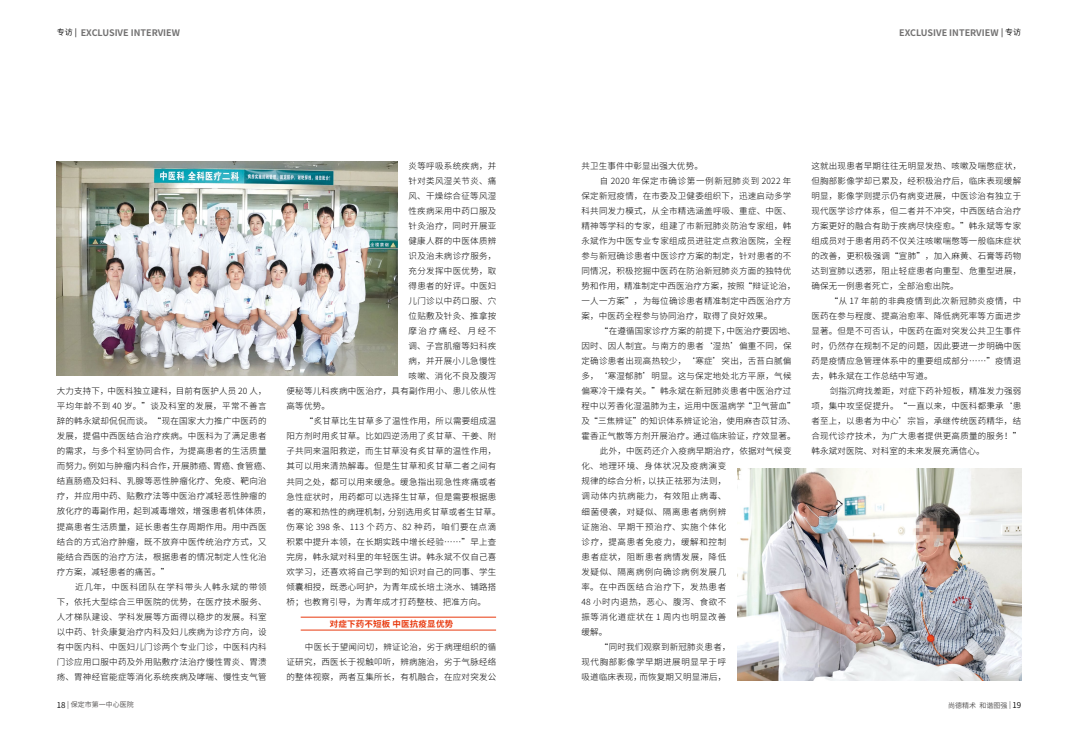
<style>
.page{position:relative;width:1078px;height:738px;background:#fff}
.page>*{position:absolute;margin:0;border:0;box-sizing:border-box;transform-origin:0 0}
.t1{font:700 9px "Source Han Sans CN";color:#727171}
.t2{font:300 8.5px/15px "Source Han Sans CN";letter-spacing:.03em;color:#000;text-align:justify}
.t3{font:300 8.5px "Source Han Sans CN";letter-spacing:.075em;color:#000}
.t4{font:300 8.5px "Source Han Sans CN";letter-spacing:.07em;color:#000}
.t5{font:300 8.5px "Source Han Sans CN";letter-spacing:.095em;color:#000}
.t6{font:300 8.5px "Source Han Sans CN";letter-spacing:.055em;color:#000}
.t7{font:300 8.5px "Source Han Sans CN";letter-spacing:.065em;color:#000}
.t8{font:700 8.5px "Source Han Sans CN";letter-spacing:.02em;color:#e8380d}
.t9{font:300 8.5px "Source Han Sans CN";letter-spacing:.185em;color:#000}
.t10{font:7px "Source Han Sans CN";color:#595757}
.s1{font-weight:400;font-size:8px;color:#000}
.s2{font-size:8px;color:#000}
</style>
<div class="page">
<hr style="left:300px;top:629px;width:196px;height:1px;background:#e8380d">
<hr style="left:300px;top:616px;width:196px;height:1px;background:#e8380d">
<img style="left:737px;top:468px;width:283px;height:212px">
<img style="left:57px;top:161px;width:340px;height:214px">
<p class="t1" style="left:57px;top:28px;width:125px"><span class="s1">专访</span> <span class="s1">|</span> EXCLUSIVE INTERVIEW</p>
<p class="t1" style="left:899px;top:28px;width:123px">EXCLUSIVE INTERVIEW <span class="s1">|</span> <span class="s1">专访</span></p>
<p class="t2" style="left:57px;top:383px;width:216px;text-align:left">大力支持下，中医科独立建科，目前有医护人员 20 人，平均年龄不到 40 岁。”谈及科室的发展，平常不善言辞的韩永斌却侃侃而谈。“现在国家大力推广中医药的发展，提倡中西医结合治疗疾病。中医科为了满足患者的需求，与多个科室协同合作，为提高患者的生活质量而努力。例如与肿瘤内科合作，开展肺癌、胃癌、食管癌、结直肠癌及妇科、乳腺等恶性肿瘤化疗、免疫、靶向治疗，并应用中药、贴敷疗法等中医治疗减轻恶性肿瘤的放化疗的毒副作用，起到减毒增效，增强患者机体体质，提高患者生活质量，延长患者生存周期作用。用中西医结合的方式治疗肿瘤，既不放弃中医传统治疗方式，又能结合西医的治疗方法，根据患者的情况制定人性化治疗方案，减轻患者的痛苦。”</p>
<p class="t2" style="left:57px;top:578px;width:211px;text-indent:18px">近几年，中医科团队在学科带头人韩永斌的带领下，依托大型综合三甲医院的优势，在医疗技术服务、人才梯队建设、学科发展等方面得以稳步的发展。科室以中药、针灸康复治疗内科及妇儿疾病为诊疗方向，设有中医内科、中医妇儿门诊两个专业门诊，中医科内科门诊应用口服中药及外用贴敷疗法治疗慢性胃炎、胃溃疡、胃神经官能症等消化系统疾病及哮喘、慢性支气管</p>
<p class="t2" style="left:408px;top:158px;width:89px">炎等呼吸系统疾病，并</p>
<p class="t2" style="left:408px;top:173px;width:89px">针对类风湿关节炎、痛</p>
<p class="t2" style="left:408px;top:188px;width:89px">风、干燥综合征等风湿</p>
<p class="t2" style="left:408px;top:203px;width:89px">性疾病采用中药口服及</p>
<p class="t2" style="left:408px;top:218px;width:89px">针灸治疗，同时开展亚</p>
<p class="t2" style="left:408px;top:233px;width:89px">健康人群的中医体质辨</p>
<p class="t2" style="left:408px;top:248px;width:89px">识及治未病诊疗服务，</p>
<p class="t2" style="left:408px;top:263px;width:89px">充分发挥中医优势，取</p>
<p class="t2" style="left:408px;top:278px;width:89px">得患者的好评。中医妇</p>
<p class="t2" style="left:408px;top:293px;width:89px">儿门诊以中药口服、穴</p>
<p class="t2" style="left:408px;top:308px;width:89px">位贴敷及针灸、推拿按</p>
<p class="t9" style="left:408px;top:326px;width:89px">摩治疗痛经、月经不</p>
<p class="t2" style="left:408px;top:338px;width:89px">调、子宫肌瘤等妇科疾</p>
<p class="t2" style="left:408px;top:353px;width:89px">病，并开展小儿急慢性</p>
<p class="t2" style="left:408px;top:368px;width:89px">咳嗽、消化不良及腹泻</p>
<p class="t2" style="left:286px;top:383px;width:211px">便秘等儿科疾病中医治疗，具有副作用小、患儿依从性</p>
<p class="t2" style="left:286px;top:398px;width:45px">高等优势。</p>
<p class="t2" style="left:305px;top:413px;width:193px">“炙甘草比生甘草多了温性作用，所以需要组成温</p>
<p class="t2" style="left:286px;top:428px;width:211px">阳方剂时用炙甘草。比如四逆汤用了炙甘草、干姜、附</p>
<p class="t2" style="left:286px;top:443px;width:211px">子共同来温阳救逆，而生甘草没有炙甘草的温性作用，</p>
<p class="t2" style="left:286px;top:458px;width:211px">其可以用来清热解毒。但是生甘草和炙甘草二者之间有</p>
<p class="t2" style="left:286px;top:473px;width:211px">共同之处，都可以用来缓急。缓急指出现急性疼痛或者</p>
<p class="t2" style="left:286px;top:488px;width:211px">急性症状时，用药都可以选择生甘草，但是需要根据患</p>
<p class="t2" style="left:286px;top:503px;width:216px">者的寒和热性的病理机制，分别选用炙甘草或者生甘草。</p>
<p class="t5" style="left:286px;top:521px;width:211px">伤寒论 398 条、113 个药方、82 种药，咱们要在点滴</p>
<p class="t2" style="left:286px;top:533px;width:211px">积累中提升本领，在长期实践中增长经验……”早上查</p>
<p class="t2" style="left:286px;top:548px;width:211px">完房，韩永斌对科里的年轻医生讲。韩永斌不仅自己喜</p>
<p class="t2" style="left:286px;top:563px;width:211px">欢学习，还喜欢将自己学到的知识对自己的同事、学生</p>
<p class="t2" style="left:286px;top:578px;width:211px">倾囊相授，既悉心呵护，为青年成长培土浇水、铺路搭</p>
<p class="t2" style="left:286px;top:593px;width:201px">桥；也教育引导，为青年成才打药整枝、把准方向。</p>
<p class="t8" style="left:330px;top:618px;width:125px">对症下药不短板 中医抗疫显优势</p>
<p class="t2" style="left:286px;top:638px;width:211px;text-indent:18px">中医长于望闻问切，辨证论治，劣于病理组织的循证研究，西医长于视触叩听，辨病施治，劣于气脉经络的整体视察，两者互集所长，有机融合，在应对突发公</p>
<p class="t2" style="left:581px;top:158px;width:123px">共卫生事件中彰显出强大优势。</p>
<p class="t3" style="left:600px;top:176px;width:193px">自 2020 年保定市确诊第一例新冠肺炎到 2022 年</p>
<p class="t2" style="left:581px;top:188px;width:211px">保定新冠疫情，在市委及卫健委组织下，迅速启动多学</p>
<p class="t2" style="left:581px;top:203px;width:211px">科共同发力模式，从全市精选涵盖呼吸、重症、中医、</p>
<p class="t2" style="left:581px;top:218px;width:211px">精神等学科的专家，组建了市新冠肺炎防治专家组，韩</p>
<p class="t2" style="left:581px;top:233px;width:211px">永斌作为中医专业专家组成员进驻定点救治医院，全程</p>
<p class="t2" style="left:581px;top:248px;width:211px">参与新冠确诊患者中医诊疗方案的制定，针对患者的不</p>
<p class="t2" style="left:581px;top:263px;width:211px">同情况，积极挖掘中医药在防治新冠肺炎方面的独特优</p>
<p class="t2" style="left:581px;top:278px;width:216px">势和作用，精准制定中西医治疗方案，按照“辩证论治，</p>
<p class="t2" style="left:581px;top:293px;width:211px">一人一方案”，为每位确诊患者精准制定中西医治疗方</p>
<p class="t2" style="left:581px;top:308px;width:192px">案，中医药全程参与协同治疗，取得了良好效果。</p>
<p class="t2" style="left:600px;top:323px;width:197px">“在遵循国家诊疗方案的前提下，中医治疗要因地、</p>
<p class="t2" style="left:581px;top:338px;width:211px">因时、因人制宜。与南方的患者‘湿热’偏重不同，保</p>
<p class="t2" style="left:581px;top:353px;width:211px">定确诊患者出现高热较少，‘寒症’突出，舌苔白腻偏</p>
<p class="t2" style="left:581px;top:368px;width:211px">多，‘寒湿郁肺’明显。这与保定地处北方平原，气候</p>
<p class="t2" style="left:581px;top:383px;width:211px">偏寒冷干燥有关。”韩永斌在新冠肺炎患者中医治疗过</p>
<p class="t2" style="left:581px;top:398px;width:216px">程中以芳香化湿温肺为主，运用中医温病学“卫气营血”</p>
<p class="t2" style="left:581px;top:413px;width:216px">及“三焦辨证”的知识体系辨证论治，使用麻杏苡甘汤、</p>
<p class="t2" style="left:581px;top:428px;width:216px">霍香正气散等方剂开展治疗。通过临床验证，疗效显著。</p>
<p class="t2" style="left:600px;top:443px;width:193px">此外，中医药还介入疫病早期治疗，依据对气候变</p>
<p class="t3" style="left:581px;top:461px;width:146px">化、地理环境、身体状况及疫病演变</p>
<p class="t2" style="left:581px;top:473px;width:146px">规律的综合分析，以扶正祛邪为法则，</p>
<p class="t3" style="left:581px;top:491px;width:146px">调动体内抗病能力，有效阻止病毒、</p>
<p class="t3" style="left:581px;top:506px;width:146px">细菌侵袭，对疑似、隔离患者病例辨</p>
<p class="t3" style="left:581px;top:521px;width:146px">证施治、早期干预治疗、实施个体化</p>
<p class="t3" style="left:581px;top:536px;width:146px">诊疗，提高患者免疫力，缓解和控制</p>
<p class="t3" style="left:581px;top:551px;width:146px">患者症状，阻断患者病情发展，降低</p>
<p class="t4" style="left:581px;top:566px;width:146px">发疑似、隔离病例向确诊病例发展几</p>
<p class="t3" style="left:581px;top:581px;width:146px">率。在中西医结合治疗下，发热患者</p>
<p class="t6" style="left:581px;top:596px;width:146px">48 小时内退热，恶心、腹泻、食欲不</p>
<p class="t4" style="left:581px;top:611px;width:146px">振等消化道症状在 1 周内也明显改善</p>
<p class="t2" style="left:581px;top:623px;width:27px">缓解。</p>
<p class="t2" style="left:600px;top:638px;width:132px">“同时我们观察到新冠肺炎患者，</p>
<p class="t7" style="left:581px;top:656px;width:146px">现代胸部影像学早期进展明显早于呼</p>
<p class="t2" style="left:581px;top:668px;width:146px">吸道临床表现，而恢复期又明显滞后，</p>
<p class="t2" style="left:811px;top:158px;width:211px">这就出现患者早期往往无明显发热、咳嗽及喘憋症状，但胸部影像学却已累及，经积极治疗后，临床表现缓解明显，影像学则提示仍有病变进展，中医诊治有独立于现代医学诊疗体系，但二者并不冲突，中西医结合治疗方案更好的融合有助于疾病尽快痊愈。”韩永斌等专家组成员对于患者用药不仅关注咳嗽喘憋等一般临床症状的改善，更积极强调“宣肺”，加入麻黄、石膏等药物达到宣肺以透邪，阻止轻症患者向重型、危重型进展，确保无一例患者死亡，全部治愈出院。</p>
<p class="t2" style="left:811px;top:293px;width:211px;text-indent:18px">“从 17 年前的非典疫情到此次新冠肺炎疫情，中医药在参与程度、提高治愈率、降低病死率等方面进步显著。但是不可否认，中医药在面对突发公共卫生事件时，仍然存在规制不足的问题，因此要进一步明确中医药是疫情应急管理体系中的重要组成部分……”疫情退去，韩永斌在工作总结中写道。</p>
<p class="t2" style="left:811px;top:383px;width:211px;text-indent:18px">剑指沉疴找差距，对症下药补短板，精准发力强弱项，集中攻坚促提升。“一直以来，中医科都秉承‘患者至上，以患者为中心’宗旨，承继传统医药精华，结合现代诊疗技术，为广大患者提供更高质量的服务！”韩永斌对医院、对科室的未来发展充满信心。</p>
<p class="t10" style="left:57px;top:700px;width:78px"><span class="s2">18</span> | 保定市第一中心医院</p>
<p class="t10" style="left:947px;top:700px;width:75px">尚德精术 和谐图强 | <span class="s2">19</span></p>
</div>
